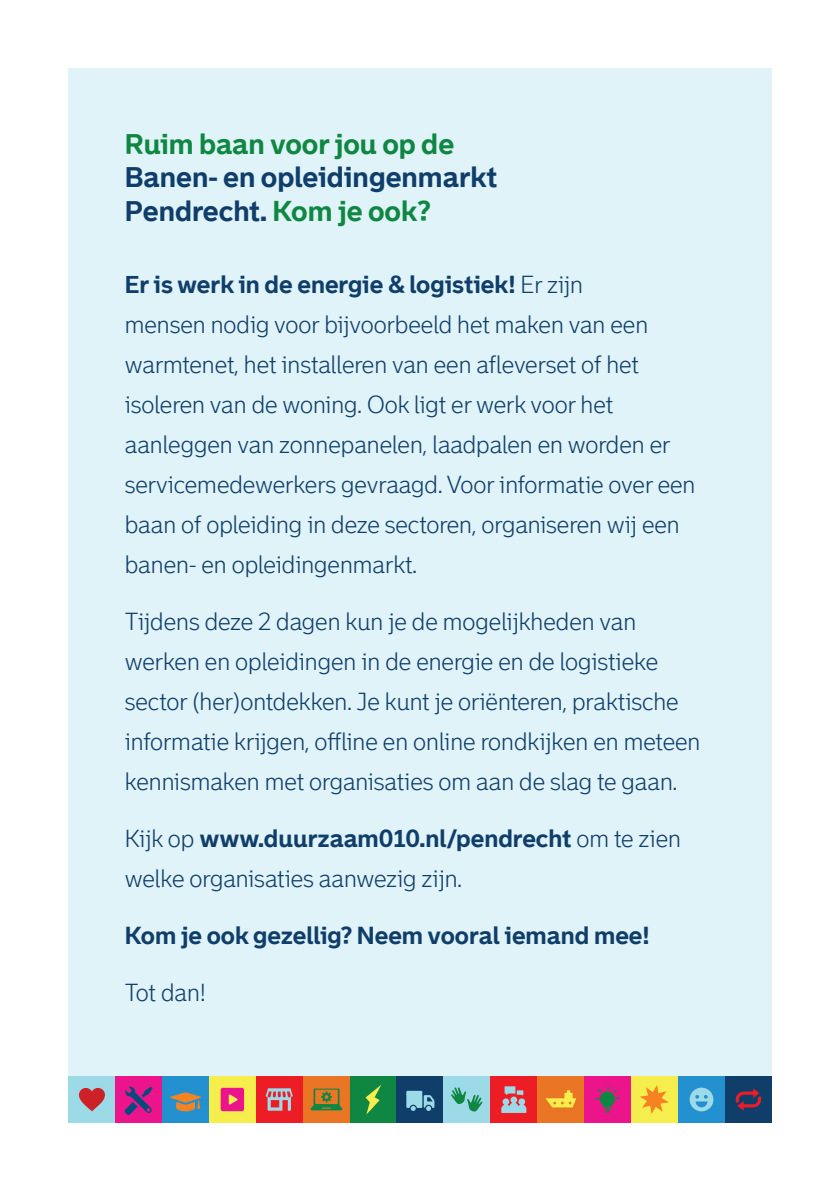
<style>
.page{position:relative;width:840px;height:1191px;background:#fff}
.page>*{position:absolute;margin:0;border:0;box-sizing:border-box;transform-origin:0 0}
.t1{font:700 28px "Bolder";color:#103e6a}
.t2{font:700 28px "Bolder";color:#0f8742}
.t3{font:300 24px/40px "Bolder";color:#103e6a}
.t4{font:700 24px "Bolder";color:#103e6a}
.s1{color:#0f8742}
.s2{font-weight:700}
</style>
<div class="page">
<div style="left:68px;top:68px;width:703px;height:1055px;background:#dff3f8"></div>
<div style="left:256px;top:1076px;width:46px;height:47px;background:#ec1d25"></div>
<svg style="left:265px;top:1088px;width:27px;height:22px"></svg>
<div style="left:209px;top:1076px;width:47px;height:47px;background:#f5ee4d"></div>
<div style="left:220px;top:1087px;width:24px;height:24px;background:#eb148b;border-radius:2px"></div>
<svg style="left:228px;top:1094px;width:10px;height:10px"></svg>
<div style="left:162px;top:1076px;width:47px;height:47px;background:#2391d0"></div>
<svg style="left:170px;top:1092px;width:31px;height:19px"></svg>
<div style="left:302px;top:1076px;width:47px;height:47px;background:#e97525"></div>
<svg style="left:310px;top:1088px;width:32px;height:22px"></svg>
<div style="left:115px;top:1076px;width:47px;height:47px;background:#eb148b"></div>
<svg style="left:124px;top:1086px;width:28px;height:29px"></svg>
<div style="left:349px;top:1076px;width:47px;height:47px;background:#0f8742"></div>
<svg style="left:365px;top:1085px;width:16px;height:29px"></svg>
<div style="left:68px;top:1076px;width:47px;height:47px;background:#9cdae8"></div>
<svg style="left:79px;top:1088px;width:26px;height:23px"></svg>
<div style="left:396px;top:1076px;width:47px;height:47px;background:#103e6a"></div>
<svg style="left:406px;top:1090px;width:28px;height:21px"></svg>
<div style="left:583px;top:1076px;width:47px;height:47px;background:#eb148b"></div>
<svg style="left:595px;top:1087px;width:24px;height:25px"></svg>
<div style="left:630px;top:1076px;width:47px;height:47px;background:#f5ee4d"></div>
<svg style="left:640px;top:1085px;width:28px;height:29px"></svg>
<div style="left:443px;top:1076px;width:47px;height:47px;background:#9cdae8"></div>
<svg style="left:451px;top:1087px;width:31px;height:24px"></svg>
<div style="left:490px;top:1076px;width:47px;height:47px;background:#ec1d25"></div>
<svg style="left:501px;top:1086px;width:25px;height:27px"></svg>
<div style="left:536px;top:1076px;width:47px;height:47px;background:#e97525"></div>
<svg style="left:545px;top:1090px;width:31px;height:17px"></svg>
<div style="left:677px;top:1076px;width:47px;height:47px;background:#2391d0"></div>
<div style="left:689px;top:1087px;width:24px;height:24px;background:#9cdae8;border-radius:50%"></div>
<svg style="left:695px;top:1095px;width:12px;height:12px"></svg>
<div style="left:724px;top:1076px;width:47px;height:47px;background:#103e6a"></div>
<svg style="left:735px;top:1088px;width:26px;height:22px"></svg>
<p class="t2" style="left:125px;top:126px;width:330px">Ruim baan voor jou op de</p>
<p class="t1" style="left:125px;top:160px;width:374px">Banen- en opleidingenmarkt</p>
<p class="t1" style="left:125px;top:193px;width:307px">Pendrecht. <span class="s1">Kom je ook?</span></p>
<p class="t3" style="left:125px;top:264px;width:571px"><span class="s2">Er is werk in de energie &amp; logistiek!</span> Er zijn<br>mensen nodig voor bijvoorbeeld het maken van een warmtenet, het installeren van een afleverset of het isoleren van de woning. Ook ligt er werk voor het aanleggen van zonnepanelen, laadpalen en worden er servicemedewerkers gevraagd. Voor informatie over een baan of opleiding in deze sectoren, organiseren wij een banen- en opleidingenmarkt.</p>
<p class="t3" style="left:125px;top:601px;width:576px">Tijdens deze 2 dagen kun je de mogelijkheden van werken en opleidingen in de energie en de logistieke sector (her)ontdekken. Je kunt je oriënteren, praktische informatie krijgen, offline en online rondkijken en meteen kennismaken met organisaties om aan de slag te gaan.</p>
<p class="t3" style="left:125px;top:818px;width:557px">Kijk op <span class="s2">www.duurzaam010.nl/pendrecht</span> om te zien welke organisaties aanwezig zijn.</p>
<p class="t4" style="left:125px;top:920px;width:526px">Kom je ook gezellig? Neem vooral iemand mee!</p>
<p class="t3" style="left:125px;top:972px;width:83px">Tot dan!</p>
</div>
